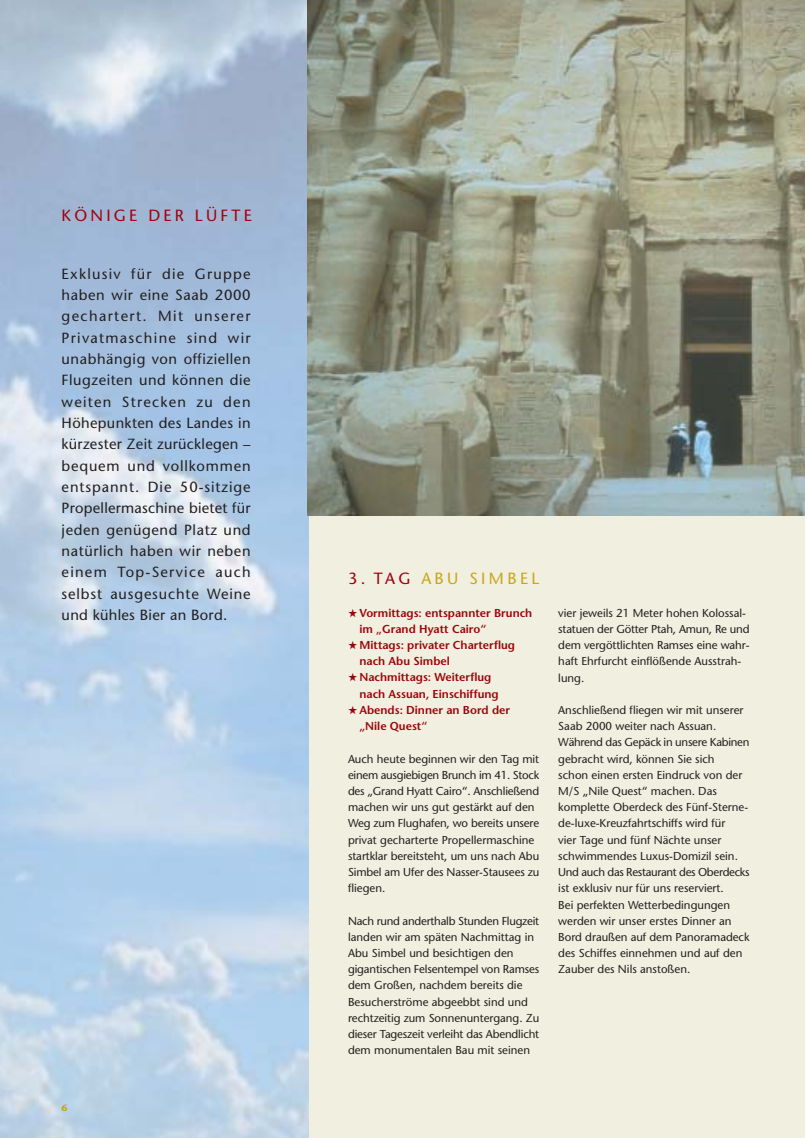
<style>
.page{position:relative;width:805px;height:1138px;background:#f1efe0}
.page>*{position:absolute;margin:0;border:0;box-sizing:border-box;transform-origin:0 0}
.t1{font:16.2px "Stone Sans";letter-spacing:.205em;color:#c7a719}
.t2{font:16.2px "Stone Sans";letter-spacing:.2em;color:#9e030a}
.t3{font:14.7px/21.3px "Stone Sans";letter-spacing:.06em;color:#231f1f;text-align:justify}
.t4{font:11.4px/16.2px "Stone Sans";color:#231f1f}
.t5{font:600 11.4px/16.2px "Stone Sans";color:#9e030a}
.t6{font:700 9.45px "Stone Sans";color:#c7a719}
.s1{color:#9e030a}
</style>
<div class="page">
<img style="left:0;top:0;width:308px;height:1138px">
<img style="left:308px;top:0;width:497px;height:515px">
<h1 class="t2" style="left:62px;top:209px;width:192px">KÖNIGE DER LÜFTE</h1>
<p class="t3" style="left:62px;top:264px;width:190px">Exklusiv für die Gruppe haben wir eine Saab 2000 gechartert. Mit unserer Privatmaschine sind wir unabhängig von offiziellen Flugzeiten und können die weiten Strecken zu den Höhepunkten des Landes in kürzester Zeit zurücklegen – bequem und vollkommen entspannt. Die 50-sitzige Propellermaschine bietet für jeden genügend Platz und natürlich haben wir neben einem Top-Service auch selbst ausgesuchte Weine und kühles Bier an Bord.</p>
<p class="t6" style="left:62px;top:1104px;width:7px">6</p>
<h1 class="t1" style="left:348px;top:572px;width:193px"><span class="s1">3. TAG</span> ABU SIMBEL</h1>
<p class="t5" style="left:359px;top:606px;width:174px;text-indent:-11px">★ Vormittags: entspannter Brunch im „Grand Hyatt Cairo“</p>
<p class="t5" style="left:359px;top:638px;width:157px;text-indent:-11px">★ Mittags: privater Charterflug nach Abu Simbel</p>
<p class="t5" style="left:359px;top:671px;width:141px;text-indent:-11px">★ Nachmittags: Weiterflug nach Assuan, Einschiffung</p>
<p class="t5" style="left:359px;top:703px;width:152px;text-indent:-11px">★ Abends: Dinner an Bord der „Nile Quest“</p>
<p class="t4" style="left:348px;top:752px;width:193px">Auch heute beginnen wir den Tag mit einem ausgiebigen Brunch im 41. Stock des „Grand Hyatt Cairo“. Anschließend machen wir uns gut gestärkt auf den Weg zum Flughafen, wo bereits unsere privat gecharterte Propellermaschine startklar bereitsteht, um uns nach Abu Simbel am Ufer des Nasser-Stausees zu fliegen.</p>
<p class="t4" style="left:348px;top:914px;width:193px">Nach rund anderthalb Stunden Flugzeit landen wir am späten Nachmittag in Abu Simbel und besichtigen den gigantischen Felsentempel von Ramses dem Großen, nachdem bereits die Besucherströme abgeebbt sind und rechtzeitig zum Sonnenuntergang. Zu dieser Tageszeit verleiht das Abendlicht dem monumentalen Bau mit seinen</p>
<p class="t4" style="left:558px;top:606px;width:193px">vier jeweils 21 Meter hohen Kolossal&shy;statuen der Götter Ptah, Amun, Re und dem vergöttlichten Ramses eine wahr&shy;haft Ehrfurcht einflößende Ausstrah&shy;lung.</p>
<p class="t4" style="left:558px;top:703px;width:193px">Anschließend fliegen wir mit unserer Saab 2000 weiter nach Assuan.<br>Während das Gepäck in unsere Kabinen gebracht wird, können Sie sich<br>schon einen ersten Eindruck von der M/S „Nile Quest“ machen. Das komplette Oberdeck des Fünf-Sterne&shy;de-luxe-Kreuzfahrtschiffs wird für<br>vier Tage und fünf Nächte unser schwimmendes Luxus-Domizil sein.<br>Und auch das Restaurant des Oberdecks ist exklusiv nur für uns reserviert.<br>Bei perfekten Wetterbedingungen werden wir unser erstes Dinner an Bord draußen auf dem Panoramadeck des Schiffes einnehmen und auf den Zauber des Nils anstoßen.</p>
</div>
